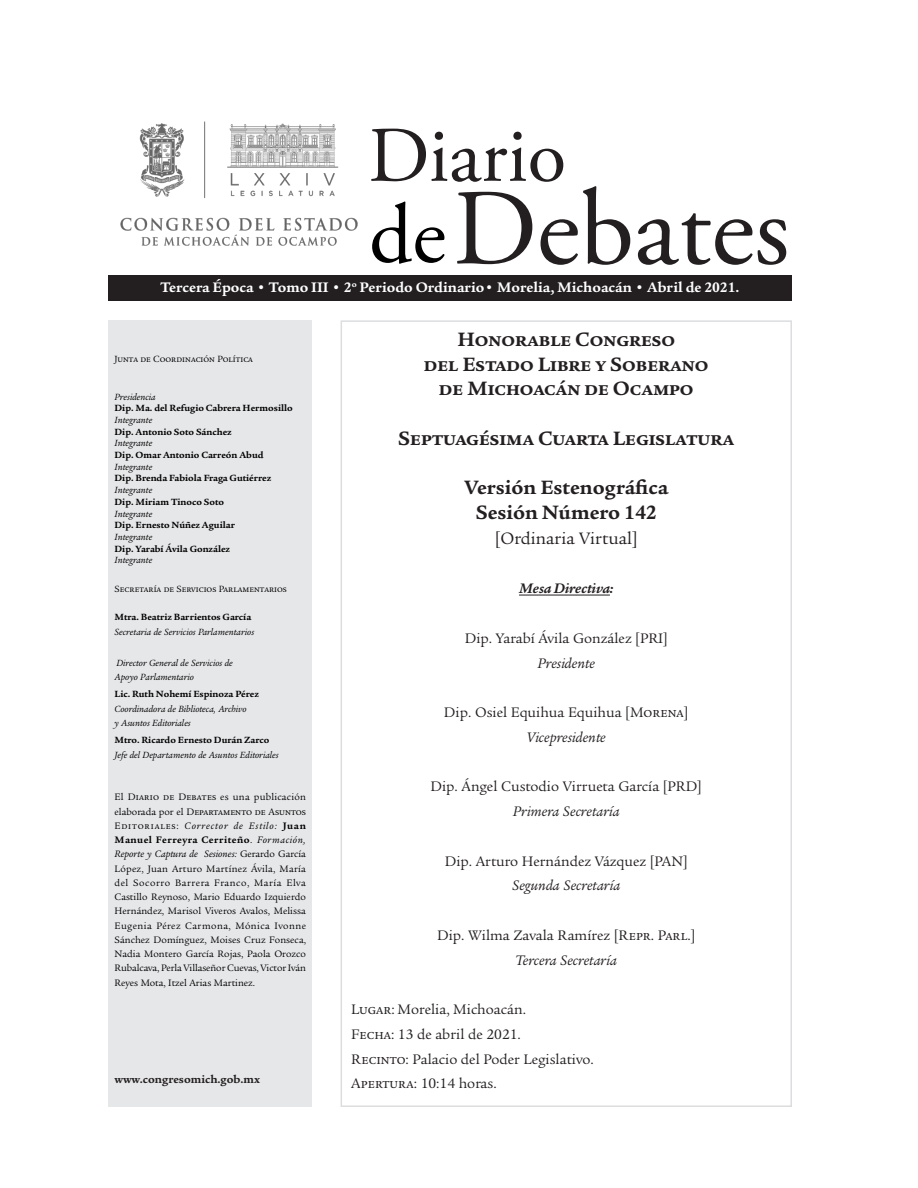
<style>
.page{position:relative;width:918px;height:1188px;background:#fff}
.page>*{position:absolute;margin:0;border:0;box-sizing:border-box;transform-origin:0 0}
.Normal_rtf_18{font:700 21px "Legacy Serif ITC Std";color:#231f20}
.Normal_rtf_18-2{font:18px "Legacy Serif ITC Std";color:#231f20}
.Normal_rtf_18-3{font:15px "Legacy Serif ITC Std";color:#231f20}
.Normal_rtf_18-4{font:italic 15px "Legacy Serif ITC Std";color:#231f20}
.t1{font:700 15px "Legacy Serif ITC Std";color:#fff}
.Normal_rtf_18-5{font:italic 700 15px "Legacy Serif ITC Std";color:#231f20}
.txt{font:700 11.85px "Legacy Serif ITC Std";color:#231f20}
.t2{font:10.2px/14.2px "Legacy Serif ITC Std";letter-spacing:-.01em;color:#000;text-align:justify}
.t3{font:italic 9.75px/14.2px "Legacy Serif ITC Std";color:#000}
.t4{font:700 9.75px "Legacy Serif ITC Std";color:#000}
.t5{font:9.75px "Legacy Serif ITC Std";color:#000}
.s1{font-weight:700;font-style:normal}
.s2{font-style:italic}
.s3{font-weight:700}
</style>
<div class="page">
<svg style="left:371px;top:129px;width:259px;height:136px"></svg>
<svg style="left:638px;top:213px;width:148px;height:52px"></svg>
<div style="left:108px;top:275px;width:684px;height:26px;background:#231f20"></div>
<hr style="left:519px;top:595px;width:91px;height:1px;background:#231f20">
<div style="left:341px;top:320px;width:451px;height:787px;border:2px solid #dcdddf"></div>
<div style="left:109px;top:320px;width:203px;height:787px;background:#e6e7e9"></div>
<img style="left:120px;top:121px;width:238px;height:125px">
<p class="t1" style="left:160px;top:279px;width:580px">Tercera Época • Tomo III • 2<sup>o</sup> Periodo Ordinario• Morelia, Michoacán • Abril de 2021.</p>
<p class="t5" style="left:115px;top:353px;width:140px">Junta de Coordinación Política</p>
<p class="t3" style="left:115px;top:389px;width:43px">Presidencia</p>
<p class="t4" style="left:115px;top:403px;width:180px">Dip. Ma. del Refugio Cabrera Hermosillo</p>
<p class="t3" style="left:115px;top:413px;width:39px">Integrante</p>
<p class="t4" style="left:115px;top:426px;width:119px">Dip. Antonio Soto Sánchez</p>
<p class="t3" style="left:115px;top:436px;width:39px">Integrante</p>
<p class="t4" style="left:115px;top:449px;width:151px">Dip. Omar Antonio Carreón Abud</p>
<p class="t3" style="left:115px;top:460px;width:39px">Integrante</p>
<p class="t4" style="left:115px;top:473px;width:158px">Dip. Brenda Fabiola Fraga Gutiérrez</p>
<p class="t3" style="left:115px;top:483px;width:39px">Integrante</p>
<p class="t4" style="left:115px;top:496px;width:111px">Dip. Miriam Tinoco Soto</p>
<p class="t3" style="left:115px;top:506px;width:39px">Integrante</p>
<p class="t4" style="left:115px;top:520px;width:122px">Dip. Ernesto Núñez Aguilar</p>
<p class="t3" style="left:115px;top:530px;width:39px">Integrante</p>
<p class="t4" style="left:115px;top:543px;width:117px">Dip. Yarabí Ávila González</p>
<p class="t3" style="left:115px;top:553px;width:39px">Integrante</p>
<p class="t5" style="left:115px;top:583px;width:174px">Secretaría de Servicios Parlamentarios</p>
<p class="t4" style="left:115px;top:612px;width:138px">Mtra. Beatriz Barrientos García</p>
<p class="t3" style="left:115px;top:625px;width:141px">Secretaria de Servicios Parlamentarios</p>
<p class="t3" style="left:115px;top:656px;width:120px">Director General de Servicios de<br>Apoyo Parlamentario</p>
<p class="t3" style="left:115px;top:687px;width:146px"><span class="s1">Lic. Ruth Nohemí Espinoza Pérez<br></span>Coordinadora de Biblioteca, Archivo<br>y Asuntos Editoriales</p>
<p class="t4" style="left:115px;top:735px;width:156px">Mtro. Ricardo Ernesto Durán Zarco</p>
<p class="t3" style="left:115px;top:748px;width:166px">Jefe del Departamento de Asuntos Editoriales</p>
<p class="t2" style="left:115px;top:790px;width:193px">El Diario de Debates es una publicación elaborada por el Departamento de Asuntos Editoriales: <span class="s2">Corrector de Estilo:</span> <span class="s3">Juan Manuel Ferreyra Cerriteño</span>. <span class="s2">Formación, Reporte y Captura de Sesiones:</span> Gerardo García López, Juan Arturo Martínez Ávila, María del Socorro Barrera Franco, María Elva Castillo Reynoso, Mario Eduardo Izquierdo Hernández, Marisol Viveros Avalos, Melissa Eugenia Pérez Carmona, Mónica Ivonne Sánchez Domínguez, Moises Cruz Fonseca, Nadia Montero García Rojas, Paola Orozco Rubalcava, Perla Villaseñor Cuevas, Victor Iván Reyes Mota, Itzel Arias Martinez.</p>
<p class="txt" style="left:115px;top:1072px;width:147px">www.congresomich.gob.mx</p>
<p class="Normal_rtf_18" style="left:457px;top:327px;width:219px">Honorable Congreso</p>
<p class="Normal_rtf_18" style="left:424px;top:352px;width:286px">del Estado Libre y Soberano</p>
<p class="Normal_rtf_18" style="left:439px;top:376px;width:256px">de Michoacán de Ocampo</p>
<p class="Normal_rtf_18" style="left:398px;top:426px;width:338px">Septuagésima Cuarta Legislatura</p>
<p class="Normal_rtf_18" style="left:464px;top:475px;width:206px">Versión Estenográfica</p>
<p class="Normal_rtf_18" style="left:476px;top:500px;width:183px">Sesión Número 142</p>
<p class="Normal_rtf_18-2" style="left:495px;top:528px;width:145px">[Ordinaria Virtual]</p>
<p class="Normal_rtf_18-5" style="left:519px;top:580px;width:96px">Mesa Directiva:</p>
<p class="Normal_rtf_18-3" style="left:465px;top:630px;width:204px">Dip. Yarabí Ávila González [PRI]</p>
<p class="Normal_rtf_18-4" style="left:538px;top:654px;width:59px">Presidente</p>
<p class="Normal_rtf_18-3" style="left:444px;top:704px;width:246px">Dip. Osiel Equihua Equihua [Morena]</p>
<p class="Normal_rtf_18-4" style="left:527px;top:729px;width:81px">Vicepresidente</p>
<p class="Normal_rtf_18-3" style="left:431px;top:778px;width:273px">Dip. Ángel Custodio Virrueta García [PRD]</p>
<p class="Normal_rtf_18-4" style="left:513px;top:803px;width:108px">Primera Secretaría</p>
<p class="Normal_rtf_18-3" style="left:445px;top:852px;width:245px">Dip. Arturo Hernández Vázquez [PAN]</p>
<p class="Normal_rtf_18-4" style="left:512px;top:877px;width:110px">Segunda Secretaría</p>
<p class="Normal_rtf_18-3" style="left:437px;top:927px;width:260px">Dip. Wilma Zavala Ramírez [Repr. Parl.]</p>
<p class="Normal_rtf_18-4" style="left:516px;top:951px;width:103px">Tercera Secretaría</p>
<p class="Normal_rtf_18-3" style="left:351px;top:1001px;width:177px">Lugar: Morelia, Michoacán.</p>
<p class="Normal_rtf_18-3" style="left:351px;top:1026px;width:171px">Fecha: 13 de abril de 2021.</p>
<p class="Normal_rtf_18-3" style="left:351px;top:1050px;width:244px">Recinto: Palacio del Poder Legislativo.</p>
<p class="Normal_rtf_18-3" style="left:351px;top:1075px;width:147px">Apertura: 10:14 horas.</p>
</div>
